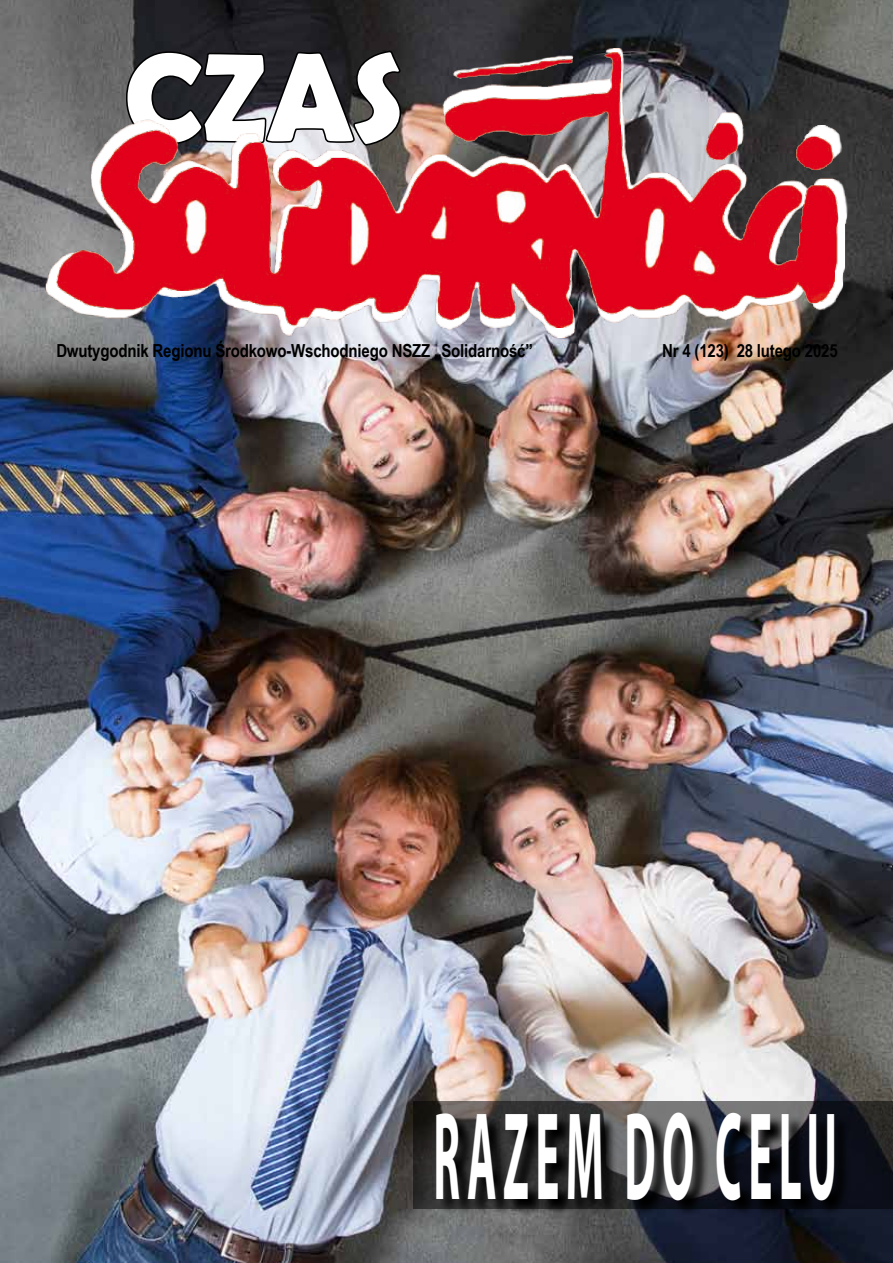
<style>
.page{position:relative;width:893px;height:1263px;background:#fff}
.page>*{position:absolute;margin:0;border:0;box-sizing:border-box;transform-origin:0 0}
.t1{font:700 126px "Myriad Pro";letter-spacing:.14em;color:#fff;scale:.36 1}
.t2{font:700 125.4px "Berlin Sans FB Demi";color:#fff}
.t3{font:700 18px "Arial Narrow";letter-spacing:-.01em;color:#000}
</style>
<div class="page">
<img style="left:0;top:0;width:893px;height:1263px">
<svg style="left:124px;top:49px;width:279px;height:4px"></svg>
<img style="left:37px;top:67px;width:820px;height:270px">
<img style="left:431px;top:48px;width:213px;height:5px">
<img style="left:57px;top:53px;width:783px;height:274px">
<svg style="left:414px;top:1101px;width:479px;height:108px;background:#343335"></svg>
<svg style="left:437px;top:1113px;width:414px;height:103px;background:#28292c"></svg>
<h2 class="t2" style="left:124px;top:25px;width:281px">CZAS</h2>
<p class="t3" style="left:56px;top:337px;width:478px">Dwutygodnik Regionu Środkowo-Wschodniego NSZZ „Solidarność”</p>
<p class="t3" style="left:662px;top:337px;width:177px">Nr 4 (123) 28 lutego 2025</p>
<h1 class="t1" style="left:434px;top:1074px;width:1123px">RAZEM DO CELU</h1>
</div>
